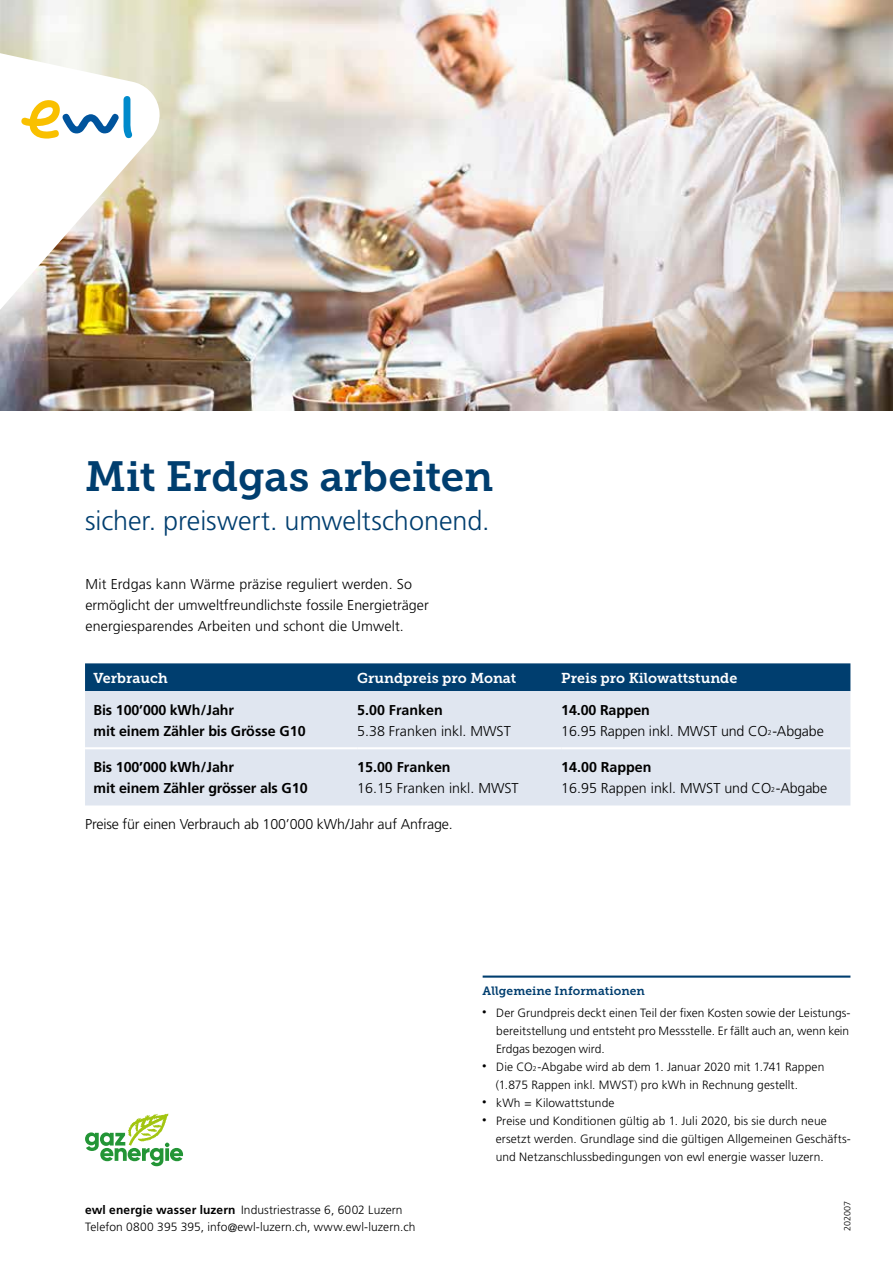
<style>
.page{position:relative;width:893px;height:1263px;background:#fff}
.page>*{position:absolute;margin:0;border:0;box-sizing:border-box;transform-origin:0 0}
.t1{font:42px "Museo Slab 700";letter-spacing:-.005em;color:#003e6f}
.t2{font:300 27px "Frutiger LT Std";color:#003e6f}
.t3{font:300 14.25px/21px "Frutiger LT Std";color:#000}
.t4{font:700 14.25px/21px "Frutiger LT Std";letter-spacing:-.01em;color:#000}
.t5{font:14.25px "Museo Slab 700";color:#fff}
.t6{font:300 12px/18px "Frutiger LT Std";letter-spacing:.005em;color:#000}
.t7{font:12px "Museo Slab 700";letter-spacing:.005em;color:#003e6f}
.t8{font:300 9px "Frutiger LT Std";color:#000}
.s1{font-weight:700}
.s2{font-size:7.05px}
.s3{font-size:9px}
</style>
<div class="page">
<hr style="left:483px;top:975px;width:367px;height:3px;background:#003e6f">
<img style="left:0;top:0;width:893px;height:410px">
<div style="left:85px;top:663px;width:765px;height:28px;background:#003e6f"></div>
<div style="left:85px;top:691px;width:765px;height:114px;background:#e0e6f0"></div>
<hr style="left:85px;top:747px;width:272px;height:2px;background:#fff">
<hr style="left:357px;top:747px;width:204px;height:2px;background:#fff">
<hr style="left:561px;top:747px;width:289px;height:2px;background:#fff">
<svg style="left:85px;top:1113px;width:98px;height:53px"></svg>
<img style="left:0;top:53px;width:160px;height:257px">
<h1 class="t1" style="left:85px;top:452px;width:410px">Mit Erdgas arbeiten</h1>
<h2 class="t2" style="left:85px;top:505px;width:406px">sicher. preiswert. umweltschonend.</h2>
<p class="t3" style="left:85px;top:574px;width:345px">Mit Erdgas kann Wärme präzise reguliert werden. So ermöglicht der umweltfreundlichste fossile Energieträger energiesparendes Arbeiten und schont die Umwelt.</p>
<p class="t5" style="left:94px;top:669px;width:76px">Verbrauch</p>
<p class="t5" style="left:357px;top:669px;width:161px">Grundpreis pro Monat</p>
<p class="t5" style="left:561px;top:669px;width:178px">Preis pro Kilowattstunde</p>
<p class="t4" style="left:94px;top:699px;width:214px">Bis 100’000 kWh/Jahr<br>mit einem Zähler bis Grösse G10</p>
<p class="t4" style="left:357px;top:699px;width:87px">5.00 Franken</p>
<p class="t3" style="left:561px;top:699px;width:264px"><span class="s1">14.00 Rappen<br></span>16.95 Rappen inkl. MWST und CO<span class="s2">2</span>-Abgabe</p>
<p class="t3" style="left:357px;top:720px;width:155px">5.38 Franken inkl. MWST</p>
<p class="t4" style="left:94px;top:756px;width:216px">Bis 100’000 kWh/Jahr<br>mit einem Zähler grösser als G10</p>
<p class="t4" style="left:357px;top:756px;width:95px">15.00 Franken</p>
<p class="t3" style="left:357px;top:777px;width:163px">16.15 Franken inkl. MWST</p>
<p class="t3" style="left:85px;top:814px;width:369px">Preise für einen Verbrauch ab 100’000 kWh/Jahr auf Anfrage.</p>
<p class="t3" style="left:561px;top:756px;width:267px"><span class="s1">14.00 Rappen<br></span>16.95 Rappen inkl. MWST und CO<span class="s2">2</span>-Abgabe</p>
<p class="t7" style="left:483px;top:984px;width:164px">Allgemeine Informationen</p>
<p class="t6" style="left:496px;top:1004px;width:356px;text-align:justify;text-indent:-14px"><span class="s3">•</span> Der Grundpreis deckt einen Teil der fixen Kosten sowie der Leistungs&shy;bereitstellung und entsteht pro Messstelle. Er fällt auch an, wenn kein Erdgas bezogen wird.</p>
<p class="t6" style="left:496px;top:1058px;width:330px;text-indent:-14px"><span class="s3">•</span> Die CO<span class="s2">2</span>-Abgabe wird ab dem 1. Januar 2020 mit 1.741 Rappen (1.875 Rappen inkl. MWST) pro kWh in Rechnung gestellt.</p>
<p class="t6" style="left:482px;top:1094px;width:134px"><span class="s3">•</span> kWh = Kilowattstunde</p>
<p class="t6" style="left:496px;top:1112px;width:357px;text-indent:-13px"><span class="s3">•</span> Preise und Konditionen gültig ab 1. Juli 2020, bis sie durch neue ersetzt werden. Grundlage sind die gültigen Allgemeinen Geschäfts&shy;und Netzanschlussbedingungen von ewl energie wasser luzern.</p>
<p class="t6" style="left:85px;top:1202px;width:332px;line-height:16.5px"><span class="s1">ewl energie wasser luzern</span> Industriestrasse 6, 6002 Luzern<br>Telefon 0800 395 395, info@ewl-luzern.ch, www.ewl-luzern.ch</p>
<p class="t8" style="left:842px;top:1231px;width:32px;rotate:-90deg">202007</p>
</div>
